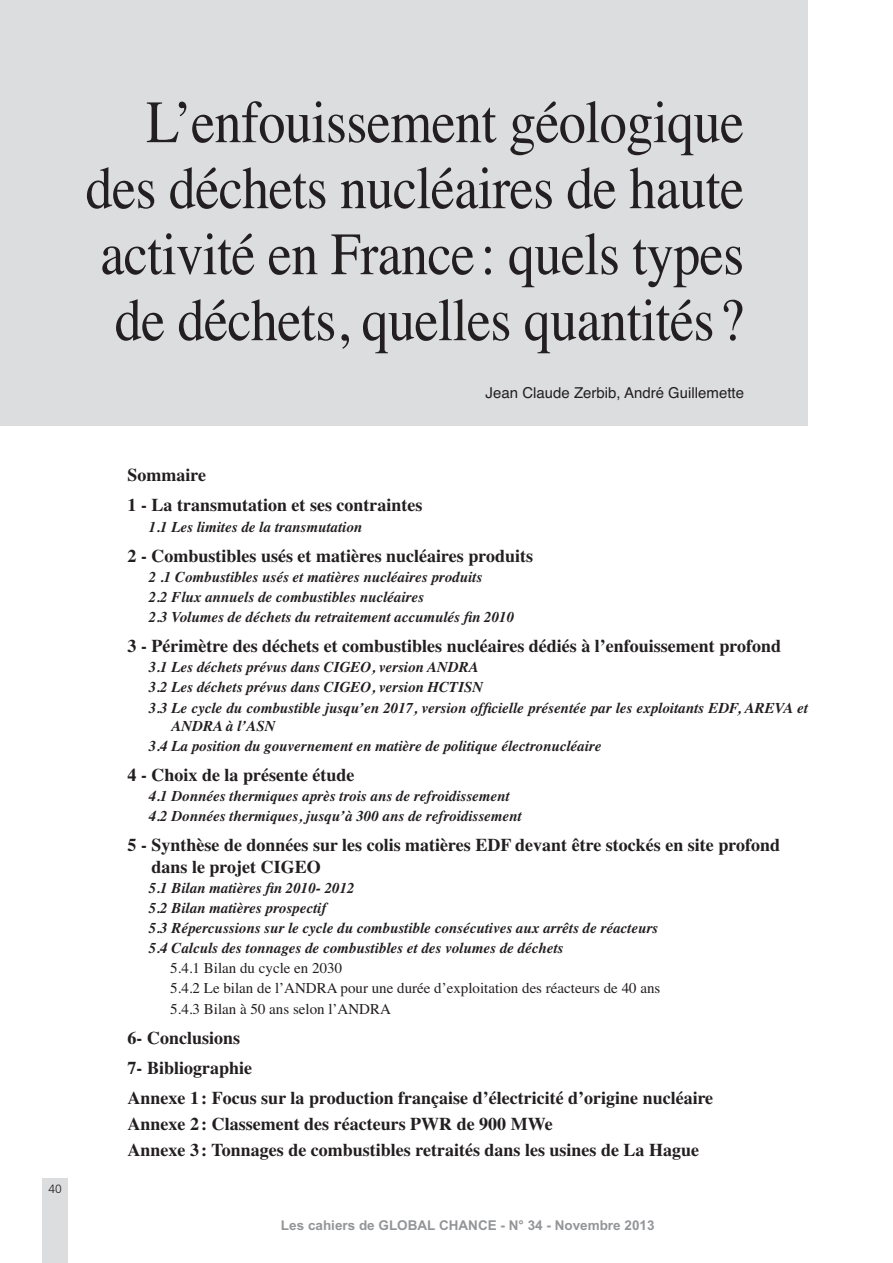
<style>
.page{position:relative;width:893px;height:1263px;background:#fff}
.page>*{position:absolute;margin:0;border:0;box-sizing:border-box;transform-origin:0 0}
.t1{font:60px/66px "Times";letter-spacing:-.01em;color:#231f20;text-align:right;scale:.9 1}
.t2{font:700 18px/30.2px "Times";color:#231f20}
.t3{font:italic 700 15px/20.1px "Times";color:#231f20}
.t4{font:15px/20.1px "Times";color:#231f20}
.t5{font:15px "Helvetica";color:#231f20}
.t6{font:700 13.5px "Arial";color:#939598}
.t7{font:300 12px "Frutiger";color:#231f20}
</style>
<div class="page">
<div style="left:43px;top:1178px;width:25px;height:85px;background:#dcddde"></div>
<div style="left:0;top:0;width:808px;height:425px;background:#dcddde"></div>
<h1 class="t1" style="left:86px;top:95px;width:733px">L’enfouissement géologique des déchets nucléaires de haute activité en France : quels types de déchets, quelles quantités ?</h1>
<p class="t5" style="left:486px;top:387px;width:260px">Jean Claude Zerbib, André Guillemette</p>
<p class="t7" style="left:49px;top:1184px;width:15px">40</p>
<p class="t2" style="left:128px;top:462px;width:296px">Sommaire<br>1 - La transmutation et ses contraintes</p>
<p class="t3" style="left:149px;top:518px;width:215px">1.1 Les limites de la transmutation</p>
<p class="t2" style="left:128px;top:542px;width:407px">2 - Combustibles usés et matières nucléaires produits</p>
<p class="t3" style="left:149px;top:568px;width:367px">2 .1 Combustibles usés et matières nucléaires produits<br>2.2 Flux annuels de combustibles nucléaires<br>2.3 Volumes de déchets du retraitement accumulés fin 2010</p>
<p class="t2" style="left:128px;top:633px;width:655px">3 - Périmètre des déchets et combustibles nucléaires dédiés à l’enfouissement profond</p>
<p class="t3" style="left:149px;top:658px;width:660px">3.1 Les déchets prévus dans CIGEO, version ANDRA<br>3.2 Les déchets prévus dans CIGEO, version HCTISN<br>3.3 Le cycle du combustible jusqu’en 2017, version officielle présentée par les exploitants EDF, AREVA et</p>
<p class="t3" style="left:149px;top:717px;width:454px;text-indent:22px">ANDRA à l’ASN<br>3.4 La position du gouvernement en matière de politique électronucléaire</p>
<p class="t2" style="left:128px;top:761px;width:228px">4 - Choix de la présente étude</p>
<p class="t3" style="left:149px;top:787px;width:374px">4.1 Données thermiques après trois ans de refroidissement<br>4.2 Données thermiques, jusqu’à 300 ans de refroidissement</p>
<p class="t2" style="left:152px;top:836px;width:630px;line-height:21.6px;text-indent:-24px">5 - Synthèse de données sur les colis matières EDF devant être stockés en site profond dans le projet CIGEO</p>
<p class="t3" style="left:149px;top:879px;width:511px">5.1 Bilan matières fin 2010- 2012<br>5.2 Bilan matières prospectif<br>5.3 Répercussions sur le cycle du combustible consécutives aux arrêts de réacteurs 5.4 Calculs des tonnages de combustibles et des volumes de déchets</p>
<p class="t4" style="left:170px;top:960px;width:492px">5.4.1 Bilan du cycle en 2030<br>5.4.2 Le bilan de l’ANDRA pour une durée d’exploitation des réacteurs de 40 ans<br>5.4.3 Bilan à 50 ans selon l’ANDRA</p>
<p class="t2" style="left:128px;top:1024px;width:587px">6- Conclusions<br>7- Bibliographie<br>Annexe 1 : Focus sur la production française d’électricité d’origine nucléaire</p>
<p class="t2" style="left:128px;top:1112px;width:573px;line-height:25.8px">Annexe 2 : Classement des réacteurs PWR de 900 MWe<br>Annexe 3 : Tonnages de combustibles retraités dans les usines de La Hague</p>
<p class="t6" style="left:281px;top:1218px;width:375px">Les cahiers de GLOBAL CHANCE - N° 34 - Novembre 2013</p>
</div>
